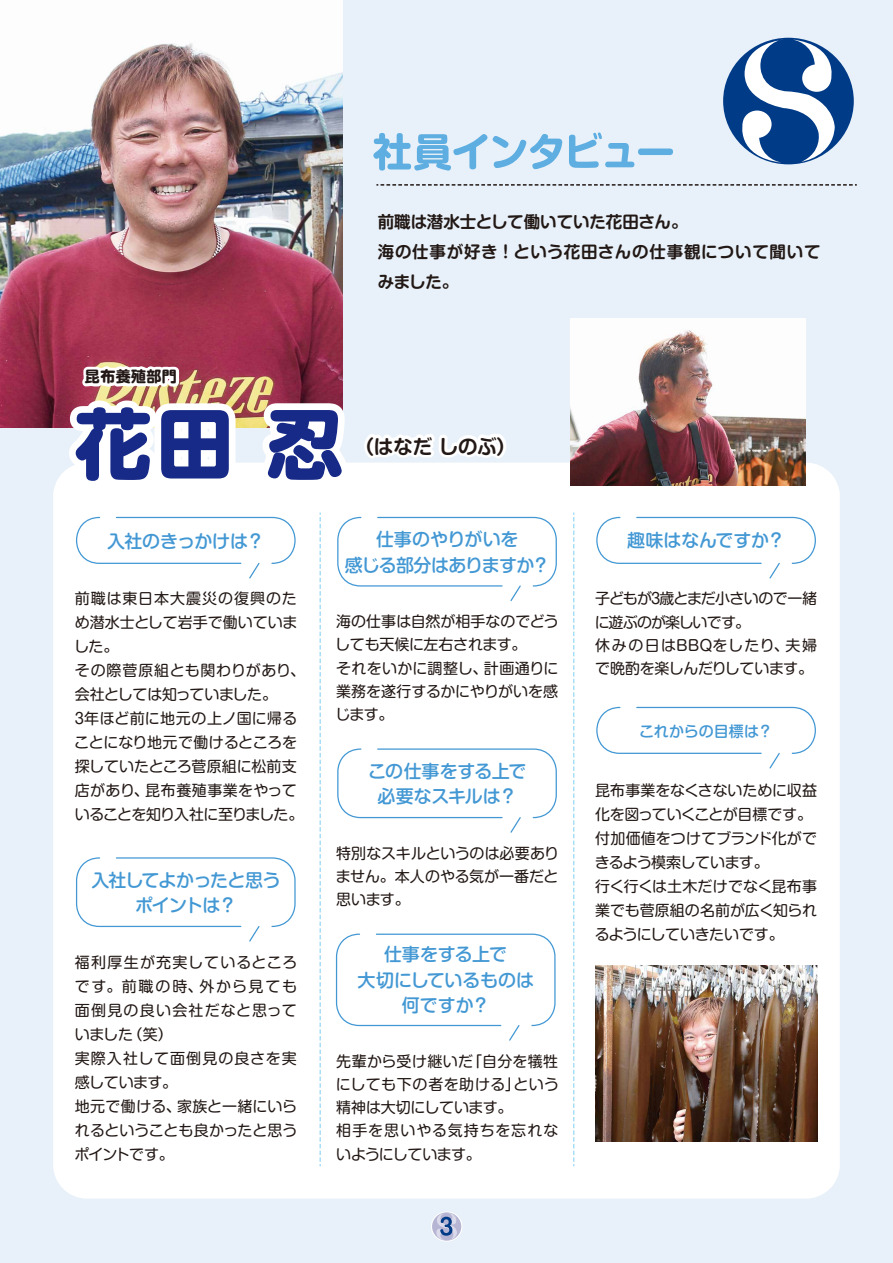
<style>
.page{position:relative;width:893px;height:1263px;background:#e8f1f9}
.page>*{position:absolute;margin:0;border:0;box-sizing:border-box;transform-origin:0 0}
.t1{font:800 76.5px "Shin M Go Pro";color:#172a88}
.t2{font:700 19.5px "Shin M Go Pro De";letter-spacing:-.005em;color:#221815}
.t3{font:500 18px/25.5px "Shin M Go Pro";letter-spacing:-.025em;color:#4398d4;text-align:center}
.t4{font:500 18px/25.5px "Shin M Go Pro";letter-spacing:-.045em;color:#4398d4;text-align:center}
.t5{font:500 18px "Shin M Go Pro";letter-spacing:-.005em;color:#4398d4}
.t6{font:700 16.5px/30px "Shin M Go Pro De";letter-spacing:.01em;color:#221815}
.t7{font:15px/24px "Shin M Go Pro";color:#221815}
.t8{font:15px/24px "Shin M Go Pro";letter-spacing:.03em;color:#221815}
.t9{font:15px/23.2px "Shin M Go Pro";letter-spacing:.02em;color:#221815}
.t10{font:15px/23.2px "Shin M Go Pro";letter-spacing:-.03em;color:#221815}
.t11{font:500 15px "Shin M Go Pro";letter-spacing:-.005em;color:#4398d4}
.t12{font:700 15px "Shin M Go Pro";letter-spacing:.025em;color:#221815}
</style>
<div class="page">
<div style="left:53px;top:463px;width:787px;height:735px;background:#fff;border-radius:34px"></div>
<img style="left:0;top:0;width:343px;height:427px">
<img style="left:595px;top:966px;width:222px;height:175px">
<svg style="left:320px;top:512px;width:1px;height:654px"></svg>
<svg style="left:573px;top:512px;width:1px;height:654px"></svg>
<svg style="left:76px;top:517px;width:220px;height:62px"></svg>
<svg style="left:337px;top:517px;width:220px;height:84px"></svg>
<svg style="left:337px;top:748px;width:220px;height:85px"></svg>
<svg style="left:336px;top:933px;width:220px;height:108px"></svg>
<svg style="left:596px;top:517px;width:220px;height:62px"></svg>
<svg style="left:596px;top:707px;width:220px;height:61px"></svg>
<svg style="left:76px;top:857px;width:220px;height:85px"></svg>
<svg style="left:254px;top:39px;width:603px;height:453px"></svg>
<svg style="left:58px;top:329px;width:184px;height:147px"></svg>
<svg style="left:431px;top:1211px;width:31px;height:31px"></svg>
<div style="left:432px;top:1212px;width:29px;height:29px;background:#b6b5d4;border-radius:50%"></div>
<svg style="left:435px;top:1213px;width:23px;height:27px"></svg>
<p class="t6" style="left:378px;top:204px;width:445px">前職は潜水士として働いていた花田さん。<br>海の仕事が好き ！ という花田さんの仕事観について聞いてみました。</p>
<p class="t12" style="left:85px;top:364px;width:93px">昆布養殖部門</p>
<h1 class="t1" style="left:75px;top:382px;width:269px">花田 忍</h1>
<h2 class="t2" style="left:354px;top:430px;width:163px">（はなだ しのぶ）</h2>
<p class="t3" style="left:107px;top:526px;width:159px">入社のきっかけは？</p>
<p class="t7" style="left:74px;top:585px;width:233px">前職は東日本大震災の復興のため潜水士として岩手で働いていました。<br>その際菅原組とも関わりがあり、会社としては知っていました。<br>3年ほど前に地元の上ノ国に帰ることになり地元で働けるところを探していたところ菅原組に松前支店があり、昆布養殖事業をやっていることを知り入社に至りました。</p>
<p class="t4" style="left:91px;top:865px;width:191px">入社してよかったと思うポイントは？</p>
<p class="t8" style="left:74px;top:948px;width:225px">福利厚生が充実しているところです。前職の時、外から見ても面倒見の良い会社だなと思っていました（笑）<br>実際入社して面倒見の良さを実感しています。<br>地元で働ける、家族と一緒にいられるということも良かったと思うポイントです。</p>
<p class="t3" style="left:345px;top:524px;width:207px">仕事のやりがいを<br>感じる部分はありますか？</p>
<p class="t7" style="left:335px;top:608px;width:225px;line-height:23.2px">海の仕事は自然が相手なのでどうしても天候に左右されます。<br>それをいかに調整し、計画通りに業務を遂行するかにやりがいを感じます。</p>
<p class="t3" style="left:368px;top:756px;width:160px">この仕事をする上で必要なスキルは？</p>
<p class="t7" style="left:336px;top:840px;width:225px;line-height:23.2px;text-align:justify">特別なスキルというのは必要ありません。本人のやる気が一番だと思います。</p>
<p class="t3" style="left:357px;top:940px;width:178px">仕事をする上で<br>大切にしているものは何ですか？</p>
<p class="t9" style="left:336px;top:1047px;width:225px">先輩から受け継いだ「自分を犠牲にしても下の者を助ける」という精神は大切にしています。<br>相手を思いやる気持ちを忘れないようにしています。</p>
<p class="t5" style="left:627px;top:526px;width:160px">趣味はなんですか？</p>
<p class="t10" style="left:595px;top:585px;width:224px">子どもが3歳とまだ小さいので一緒に遊ぶのが楽しいです。<br>休みの日はBBQをしたり、夫婦で晩酌を楽しんだりしています。</p>
<p class="t11" style="left:639px;top:720px;width:135px">これからの目標は？</p>
<p class="t7" style="left:595px;top:776px;width:224px">昆布事業をなくさないために収益化を図っていくことが目標です。付加価値をつけてブランド化ができるよう模索しています。<br>行く行くは土木だけでなく昆布事業でも菅原組の名前が広く知られるようにしていきたいです。</p>
</div>
